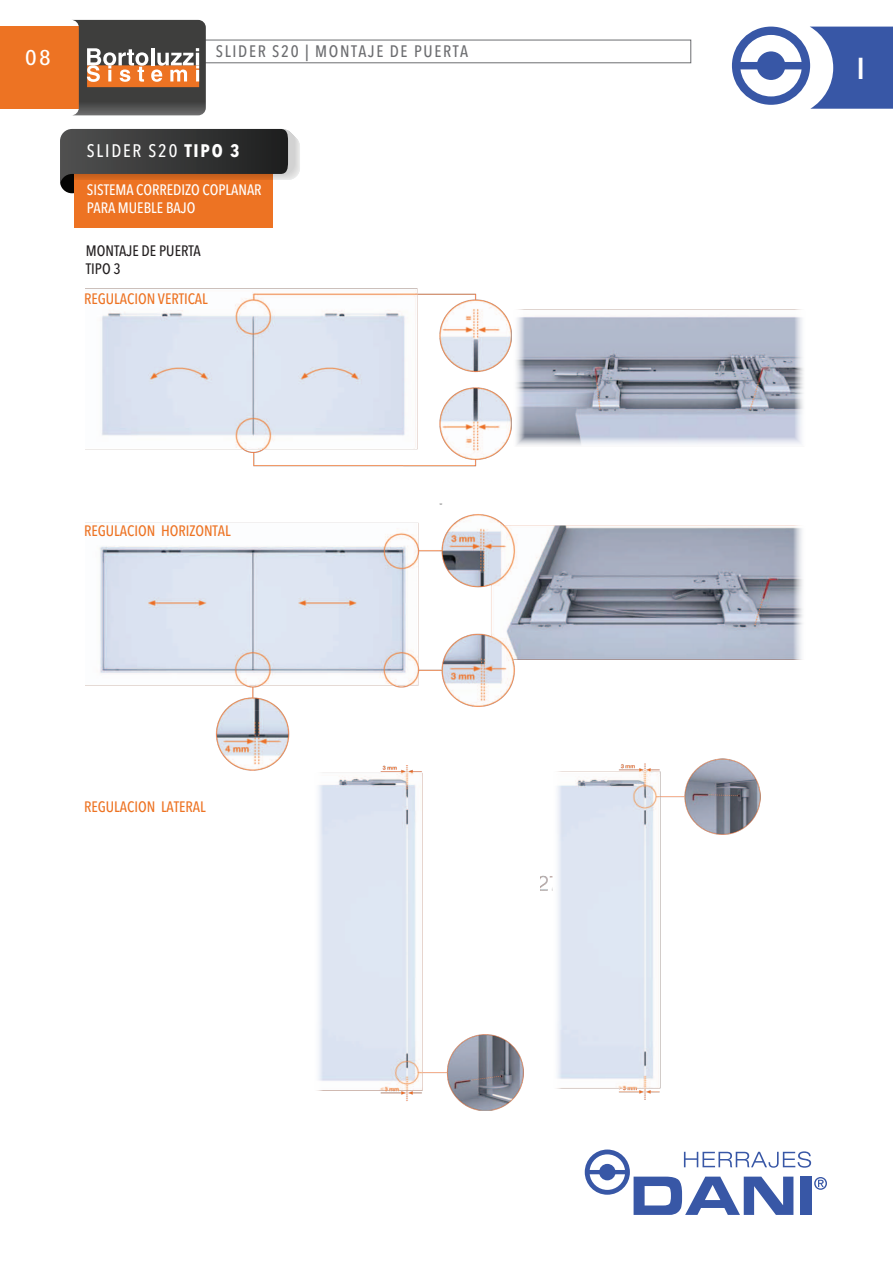
<style>
.page{position:relative;width:893px;height:1263px;background:#fff}
.page>*{position:absolute;margin:0;border:0;box-sizing:border-box;transform-origin:0 0}
.t1{font:600 condensed 30px "Avenir Next LT Pro";color:#fff}
.t2{font:500 condensed 21.15px "Avenir Next LT Pro";color:#fff;scale:1.14 1}
.t3{font:500 condensed 18px "Avenir Next LT Pro";letter-spacing:.1em;color:#fff}
.t4{font:500 condensed 16.5px "Avenir Next LT Pro";letter-spacing:.1em;color:#6c6d70}
.t5{font:500 condensed 15px "Avenir Next LT Pro";color:#ed7323}
.t6{font:500 condensed 15px/18px "Avenir Next LT Pro";color:#fff}
.t7{font:500 condensed 15px/18px "Avenir Next LT Pro";color:#231f20}
.s1{font-weight:700}
</style>
<div class="page">
<div style="left:180px;top:40px;width:511px;height:23px;border:1px solid #6c6d70"></div>
<svg style="left:585px;top:1149px;width:242px;height:66px"></svg>
<div style="left:0;top:27px;width:194px;height:82px;background:#ed7323"></div>
<svg style="left:732px;top:27px;width:161px;height:82px"></svg>
<img style="left:86px;top:288px;width:718px;height:823px">
<div style="left:60px;top:169px;width:24px;height:24px;background:#050504;border-radius:50%"></div>
<div style="left:75px;top:135px;width:198px;height:93px;background:#ed7323"></div>
<svg style="left:60px;top:129px;width:240px;height:57px;background:#5f4b3e"></svg>
<svg style="left:71px;top:20px;width:135px;height:95px"></svg>
<h2 class="t2" style="left:25px;top:45px;width:24px">08</h2>
<p class="t4" style="left:216px;top:42px;width:254px">SLIDER S20 | MONTAJE DE PUERTA</p>
<p class="t3" style="left:87px;top:140px;width:154px">SLIDER S20 <span class="s1">TIPO 3</span></p>
<p class="t6" style="left:87px;top:181px;width:176px">SISTEMA CORREDIZO COPLANAR<br>PARA MUEBLE BAJO</p>
<p class="t7" style="left:86px;top:242px;width:116px">MONTAJE DE PUERTA<br>TIPO 3</p>
<p class="t5" style="left:84px;top:289px;width:125px">REGULACION VERTICAL</p>
<p class="t5" style="left:84px;top:522px;width:148px">REGULACION HORIZONTAL</p>
<p class="t5" style="left:84px;top:798px;width:123px">REGULACION LATERAL</p>
<h1 class="t1" style="left:857px;top:50px;width:9px">I</h1>
</div>
